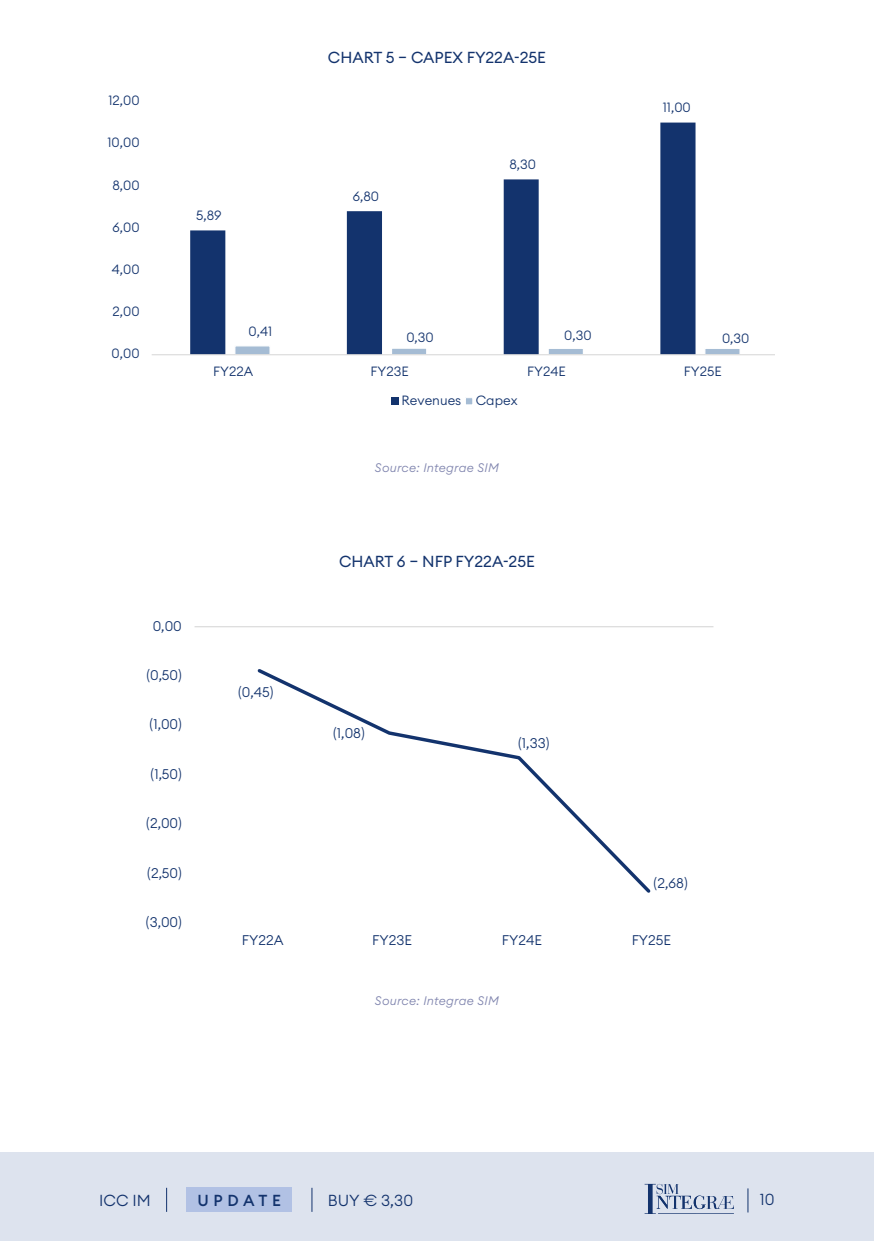
<style>
.page{position:relative;width:874px;height:1241px;background:#fff}
.page>*{position:absolute;margin:0;border:0;box-sizing:border-box;transform-origin:0 0}
.t1{font:15.75px "Euclid Circular A";color:#13336d}
.t2{font:300 15.75px "Euclid Circular A";color:#13336d}
.t3{font:500 15.75px "Euclid Circular A";letter-spacing:.3em;color:#13336d}
.t4{font:300 13.83px "Euclid Circular A";color:#13336d}
.t5{font:300 13.3px "Euclid Circular A";color:#13336d}
.t6{font:italic 300 12.25px "Euclid Circular A";letter-spacing:.02em;color:#8186af}
</style>
<div class="page">
<div style="left:0;top:1152px;width:873px;height:88px;background:#dde3ee"></div>
<svg style="left:166px;top:1187px;width:1px;height:24px"></svg>
<div style="left:186px;top:1187px;width:106px;height:24px;background:#b1c1e4"></div>
<svg style="left:311px;top:1187px;width:1px;height:24px"></svg>
<svg style="left:747px;top:1188px;width:1px;height:24px"></svg>
<svg style="left:644px;top:1183px;width:89px;height:30px"></svg>
<svg style="left:190px;top:122px;width:505px;height:232px"></svg>
<svg style="left:234px;top:345px;width:506px;height:11px"></svg>
<hr style="left:152px;top:354px;width:622px;height:1px;background:#d9d9d9">
<div style="left:391px;top:397px;width:7px;height:8px;background:#13336d"></div>
<div style="left:465px;top:397px;width:7px;height:8px;background:#a5bcd4"></div>
<div style="left:464px;top:397px;width:9px;height:8px;border:1px solid #fff"></div>
<hr style="left:194px;top:626px;width:519px;height:1px;background:#d9d9d9">
<svg style="left:257px;top:669px;width:394px;height:224px"></svg>
<p class="t5" style="left:108px;top:92px;width:33px">12,00</p>
<p class="t5" style="left:107px;top:134px;width:34px">10,00</p>
<p class="t5" style="left:112px;top:176px;width:29px">8,00</p>
<p class="t4" style="left:103px;top:210px;width:31px">4,00</p>
<p class="t5" style="left:112px;top:218px;width:29px">6,00</p>
<p class="t4" style="left:104px;top:254px;width:30px">2,00</p>
<p class="t5" style="left:112px;top:260px;width:29px">4,00</p>
<p class="t4" style="left:103px;top:298px;width:31px">0,00</p>
<p class="t5" style="left:112px;top:303px;width:29px">2,00</p>
<p class="t5" style="left:112px;top:345px;width:29px">0,00</p>
<p class="t5" style="left:196px;top:207px;width:27px">5,89</p>
<p class="t1" style="left:328px;top:47px;width:219px">CHART 5 – CAPEX FY22A-25E</p>
<p class="t5" style="left:352px;top:187px;width:28px">6,80</p>
<p class="t5" style="left:509px;top:156px;width:28px">8,30</p>
<p class="t5" style="left:662px;top:99px;width:29px">11,00</p>
<p class="t5" style="left:248px;top:323px;width:25px">0,41</p>
<p class="t5" style="left:406px;top:328px;width:29px">0,30</p>
<p class="t5" style="left:564px;top:327px;width:29px">0,30</p>
<p class="t5" style="left:721px;top:329px;width:29px">0,30</p>
<p class="t5" style="left:213px;top:362px;width:41px">FY22A</p>
<p class="t5" style="left:370px;top:362px;width:40px">FY23E</p>
<p class="t5" style="left:527px;top:362px;width:40px">FY24E</p>
<p class="t5" style="left:683px;top:362px;width:39px">FY25E</p>
<p class="t5" style="left:401px;top:391px;width:117px">Revenues Capex</p>
<p class="t6" style="left:375px;top:460px;width:125px">Source: Integrae SIM</p>
<p class="t4" style="left:153px;top:616px;width:31px">0,00</p>
<p class="t4" style="left:146px;top:666px;width:37px">(0,50)</p>
<p class="t4" style="left:149px;top:715px;width:34px">(1,00)</p>
<p class="t4" style="left:150px;top:764px;width:33px">(1,50)</p>
<p class="t4" style="left:146px;top:814px;width:37px">(2,00)</p>
<p class="t4" style="left:147px;top:863px;width:36px">(2,50)</p>
<p class="t4" style="left:146px;top:913px;width:37px">(3,00)</p>
<p class="t4" style="left:238px;top:683px;width:37px">(0,45)</p>
<p class="t1" style="left:339px;top:551px;width:197px">CHART 6 – NFP FY22A-25E</p>
<p class="t4" style="left:333px;top:724px;width:33px">(1,08)</p>
<p class="t4" style="left:518px;top:734px;width:33px">(1,33)</p>
<p class="t4" style="left:653px;top:874px;width:36px">(2,68)</p>
<p class="t4" style="left:242px;top:931px;width:43px">FY22A</p>
<p class="t4" style="left:372px;top:931px;width:41px">FY23E</p>
<p class="t4" style="left:501px;top:931px;width:42px">FY24E</p>
<p class="t4" style="left:631px;top:931px;width:41px">FY25E</p>
<p class="t6" style="left:375px;top:993px;width:125px">Source: Integrae SIM</p>
<p class="t2" style="left:99px;top:1189px;width:53px">ICC IM</p>
<p class="t3" style="left:197px;top:1190px;width:85px">UPDATE</p>
<p class="t2" style="left:327px;top:1189px;width:87px">BUY € 3,30</p>
<p class="t2" style="left:759px;top:1188px;width:16px">10</p>
</div>
